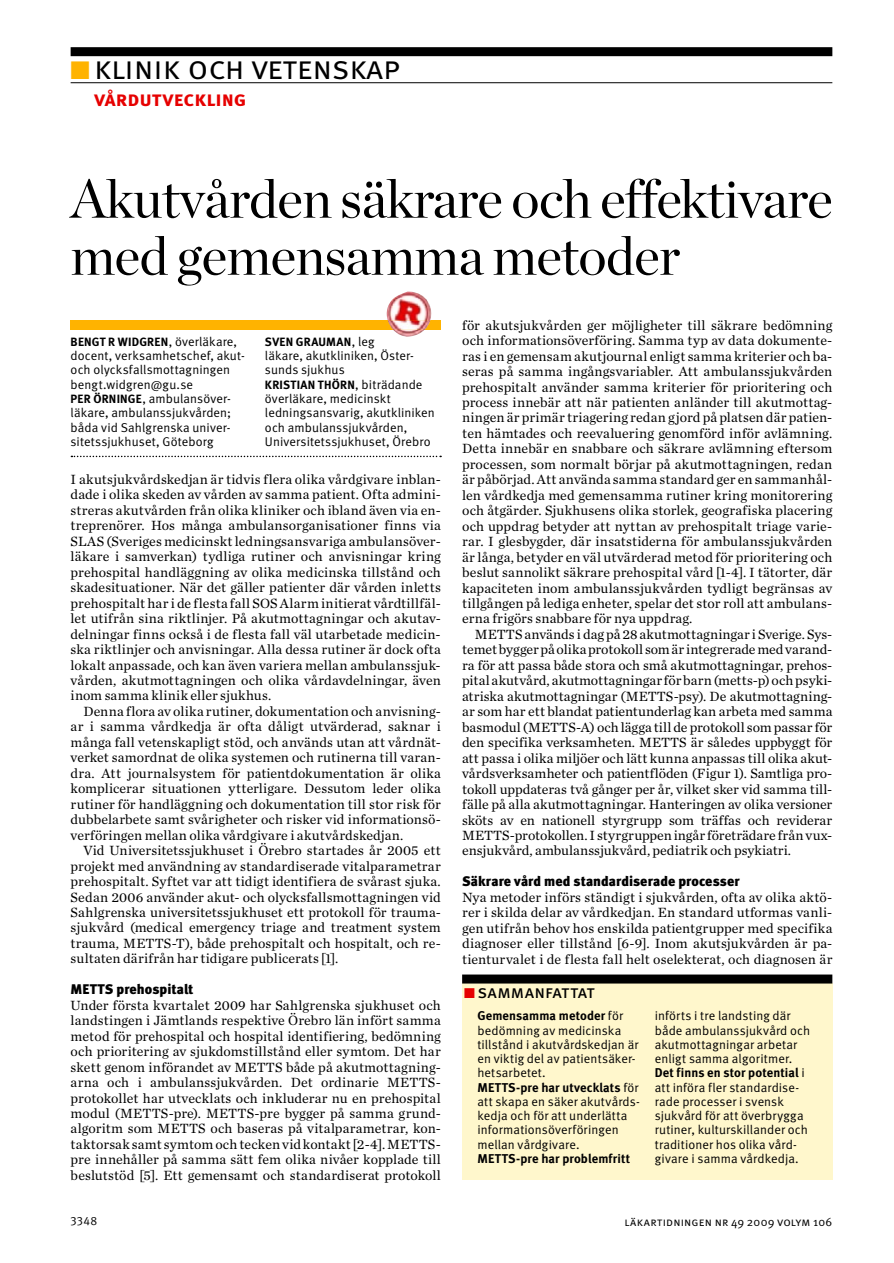
<style>
.page{position:relative;width:894px;height:1263px;background:#fff}
.page>*{position:absolute;margin:0;border:0;box-sizing:border-box;transform-origin:0 0}
.t1{font:54px/57px "Chronicle LT Display";letter-spacing:-.01em;color:#000}
.t2{font:33px "Meta LT Normal Small Caps";color:#000}
.t3{font:21px "Meta LT Bold Small Caps";letter-spacing:.005em;color:#e60000}
.t4{font:18px "Meta LT Book Small Caps";color:#000}
.t5{font:13.95px/15.5px "Chronicle LT Text";letter-spacing:.01em;color:#000;text-align:justify}
.t6{font:13.95px "Meta LT Black";letter-spacing:.005em;color:#000}
.t7{font:12.75px/14.2px "Meta LT Normal";letter-spacing:.01em;color:#000}
.t8{font:12.75px "Meta LT Bold";letter-spacing:.01em;color:#000}
.t9{font:12px "Meta LT Bold";letter-spacing:.02em;color:#000}
.t10{font:12px "Meta LT Normal Small Caps";letter-spacing:.015em;color:#000}
.t11{font:12px "Meta LT Normal Utilities";color:#000}
.s1{color:#ffb300}
.s2{font-family:"Meta LT Normal";font-size:12.75px}
.s3{font-family:"Meta LT Bold";font-size:12px}
.s4{color:#e60000}
.s5{font-family:"Meta LT Normal"}
</style>
<div class="page">
<div style="left:71px;top:321px;width:370px;height:9px;background:#ffb300"></div>
<img style="left:386px;top:291px;width:48px;height:46px">
<img style="left:388px;top:321px;width:42px;height:9px">
<svg style="left:71px;top:455px;width:370px;height:2px"></svg>
<div style="left:71px;top:47px;width:761px;height:9px;background:#000"></div>
<hr style="left:71px;top:82px;width:761px;height:1px;background:#000">
<div style="left:462px;top:992px;width:370px;height:187px;background:#fff7cc"></div>
<div style="left:462px;top:983px;width:370px;height:16px;background:#fff7cc"></div>
<div style="left:462px;top:974px;width:370px;height:9px;background:#000"></div>
<h2 class="t2" style="left:71px;top:48px;width:330px"><span class="s1">■</span> klinik och vetenskap</h2>
<h3 class="t3" style="left:94px;top:86px;width:154px">vårdutveckling</h3>
<h1 class="t1" style="left:71px;top:170px;width:763px">Akutvården säkrare och effektivare med gemensamma metoder</h1>
<p class="t9" style="left:71px;top:334px;width:168px">BENGT R WIDGREN<span class="s2">, överläkare,</span></p>
<p class="t7" style="left:71px;top:348px;width:175px">docent, verksamhetschef, akut&shy;och olycksfallsmottagningen bengt.widgren@gu.se<br><span class="s3">PER ÖRNINGE</span>, ambulansöver&shy;läkare, ambulanssjukvården; båda vid Sahlgrenska univer&shy;sitetssjukhuset, Göteborg</p>
<p class="t9" style="left:265px;top:334px;width:111px">SVEN GRAUMAN<span class="s2">, leg</span></p>
<p class="t7" style="left:265px;top:348px;width:150px">läkare, akutkliniken, Öster&shy;sunds sjukhus</p>
<p class="t9" style="left:265px;top:377px;width:159px">KRISTIAN THÖRN<span class="s2">, biträdande</span></p>
<p class="t7" style="left:265px;top:391px;width:171px">över läkare, medicinskt lednings ansvarig, akutkliniken och ambulanssjukvården,<br>Univer sitetssjukhuset, Örebro</p>
<p class="t5" style="left:71px;top:471px;width:371px">I akutsjukvårdskedjan är tidvis flera olika vårdgivare inblan&shy;dade i olika skeden av vården av samma patient. Ofta admini&shy;streras akutvården från olika kliniker och ibland även via en&shy;treprenörer. Hos många ambulansorganisationer finns via SLAS (Sveriges medicinskt ledningsansvariga ambulansöver&shy;läkare i samverkan) tydliga rutiner och anvisningar kring prehospital handläggning av olika medicinska tillstånd och skadesituationer. När det gäller patienter där vården inletts prehospitalt har i de flesta fall SOS Alarm initierat vårdtillfäl&shy;let utifrån sina riktlinjer. På akutmottagningar och akutav&shy;delningar finns också i de flesta fall väl utarbetade medicin&shy;ska riktlinjer och anvisningar. Alla dessa rutiner är dock ofta lokalt anpassade, och kan även variera mellan ambulanssjuk&shy;vården, akutmottagningen och olika vårdavdelningar, även inom samma klinik eller sjukhus.</p>
<p class="t5" style="left:71px;top:703px;width:371px;text-indent:13px">Denna flora av olika rutiner, dokumentation och anvisning&shy;ar i samma vårdkedja är ofta dåligt utvärderad, saknar i många fall vetenskapligt stöd, och används utan att vårdnät&shy;verket samordnat de olika systemen och rutinerna till varan&shy;dra. Att journalsystem för patientdokumentation är olika komplicerar situationen ytterligare. Dessutom leder olika rutiner för handläggning och dokumentation till stor risk för dubbelarbete samt svårigheter och risker vid informationsö&shy;verföringen mellan olika vårdgivare i akutvårdskedjan.</p>
<p class="t5" style="left:71px;top:842px;width:371px;text-indent:13px">Vid Universitetssjukhuset i Örebro startades år 2005 ett projekt med användning av standardiserade vitalparametrar prehospitalt. Syftet var att tidigt identifiera de svårast sjuka.<br>Sedan 2006 använder akut- och olycksfallsmottagningen vid Sahlgrenska universitetssjukhuset ett protokoll för trauma&shy;sjukvård (medical emergency triage and treatment system trauma, METTS-T), både prehospitalt och hospitalt, och re&shy;sultaten därifrån har tidigare publicerats [1].</p>
<p class="t6" style="left:71px;top:981px;width:124px">METTS prehospitalt</p>
<p class="t5" style="left:71px;top:997px;width:371px">Under första kvartalet 2009 har Sahlgrenska sjukhuset och landstingen i Jämtlands respektive Örebro län infört samma metod för prehospital och hospital identifiering, bedömning och prioritering av sjukdomstillstånd eller symtom. Det har skett genom införandet av METTS både på akutmottagning&shy;arna och i ambulanssjukvården. Det ordinarie METTS&shy;protokollet har utvecklats och inkluderar nu en prehospital modul (METTS-pre). METTS-pre bygger på samma grund&shy;algoritm som METTS och baseras på vitalparametrar, kon&shy;taktorsak samt symtom och tecken vid kontakt [2-4]. METTS&shy;pre innehåller på samma sätt fem olika nivåer kopplade till beslutstöd [5]. Ett gemensamt och standardiserat protokoll</p>
<p class="t5" style="left:462px;top:317px;width:371px">för akutsjukvården ger möjligheter till säkrare bedömning och informationsöverföring. Samma typ av data dokumente&shy;ras i en gemensam akutjournal enligt samma kriterier och ba&shy;seras på samma ingångsvariabler. Att ambulanssjukvården prehospitalt använder samma kriterier för prioritering och process innebär att när patienten anländer till akutmottag&shy;ningen är primär triagering redan gjord på platsen där patien&shy;ten hämtades och reevaluering genomförd inför avlämning.<br>Detta innebär en snabbare och säkrare avlämning eftersom processen, som normalt börjar på akutmottagningen, redan är påbörjad. Att använda samma standard ger en sammanhål&shy;len vårdkedja med gemensamma rutiner kring monitorering och åtgärder. Sjukhusens olika storlek, geografiska placering och uppdrag betyder att nyttan av prehospitalt triage varie&shy;rar. I glesbygder, där insatstiderna för ambulanssjukvården är långa, betyder en väl utvärderad metod för prioritering och beslut sannolikt säkrare prehospital vård [1-4]. I tätorter, där kapaciteten inom ambulanssjukvården tydligt begränsas av tillgången på lediga enheter, spelar det stor roll att ambulans&shy;erna frigörs snabbare för nya uppdrag.</p>
<p class="t5" style="left:462px;top:626px;width:371px;text-indent:13px">METTS används i dag på 28 akutmottagningar i Sverige. Sys&shy;temet bygger på olika protokoll som är integrerade med varand&shy;ra för att passa både stora och små akutmottagningar, prehos&shy;pital akutvård, akutmottagningar för barn (metts-p) och psyki&shy;atriska akutmottagningar (METTS-psy). De akutmottagning&shy;ar som har ett blandat patientunderlag kan arbeta med samma basmodul (METTS-A) och lägga till de protokoll som passar för den specifika verksamheten. METTS är således uppbyggt för att passa i olika miljöer och lätt kunna anpassas till olika akut&shy;vårdsverksamheter och patientflöden (Figur 1). Samtliga pro&shy;tokoll uppdateras två gånger per år, vilket sker vid samma till&shy;fälle på alla akutmottagningar. Hanteringen av olika versioner sköts av en nationell styrgrupp som träffas och reviderar METTS-protokollen. I styrgruppen ingår företrädare från vux&shy;ensjukvård, ambulanssjukvård, pediatrik och psykiatri.</p>
<p class="t6" style="left:462px;top:873px;width:279px">Säkrare vård med standardiserade processer</p>
<p class="t5" style="left:462px;top:889px;width:371px">Nya metoder införs ständigt i sjukvården, ofta av olika aktö&shy;rer i skilda delar av vårdkedjan. En standard utformas vanli&shy;gen utifrån behov hos enskilda patientgrupper med specifika diagnoser eller tillstånd [6-9]. Inom akutsjukvården är pa&shy;tienturvalet i de flesta fall helt oselekterat, och diagnosen är</p>
<p class="t4" style="left:464px;top:981px;width:132px"><span class="s4">■</span> sammanfattat</p>
<p class="t8" style="left:477px;top:1008px;width:147px">Gemensamma metoder <span class="s5">för</span></p>
<p class="t7" style="left:477px;top:1022px;width:162px">bedömning av medicinska tillstånd i akutvårdskedjan är en viktig del av patientsäker&shy;hetsarbetet.</p>
<p class="t8" style="left:477px;top:1079px;width:163px">METTS-pre har utvecklats <span class="s5">för</span></p>
<p class="t7" style="left:477px;top:1094px;width:164px">att skapa en säker akutvårds&shy;kedja och för att underlätta informationsöverföringen mellan vårdgivare.</p>
<p class="t8" style="left:477px;top:1150px;width:154px">METTS-pre har problemfritt</p>
<p class="t7" style="left:654px;top:1008px;width:157px">införts i tre landsting där både ambulanssjukvård och akutmottagningar arbetar enligt samma algoritmer.</p>
<p class="t8" style="left:654px;top:1065px;width:151px">Det finns en stor potential <span class="s5">i</span></p>
<p class="t7" style="left:654px;top:1079px;width:155px">att införa fler standardise&shy;rade processer i svensk sjukvård för att överbrygga rutiner, kulturskillander och traditioner hos olika vård&shy;givare i samma vårdkedja.</p>
<p class="t11" style="left:71px;top:1214px;width:28px">3348</p>
<p class="t10" style="left:624px;top:1214px;width:209px">läkartidningen nr 49 2009 volym 106</p>
</div>
